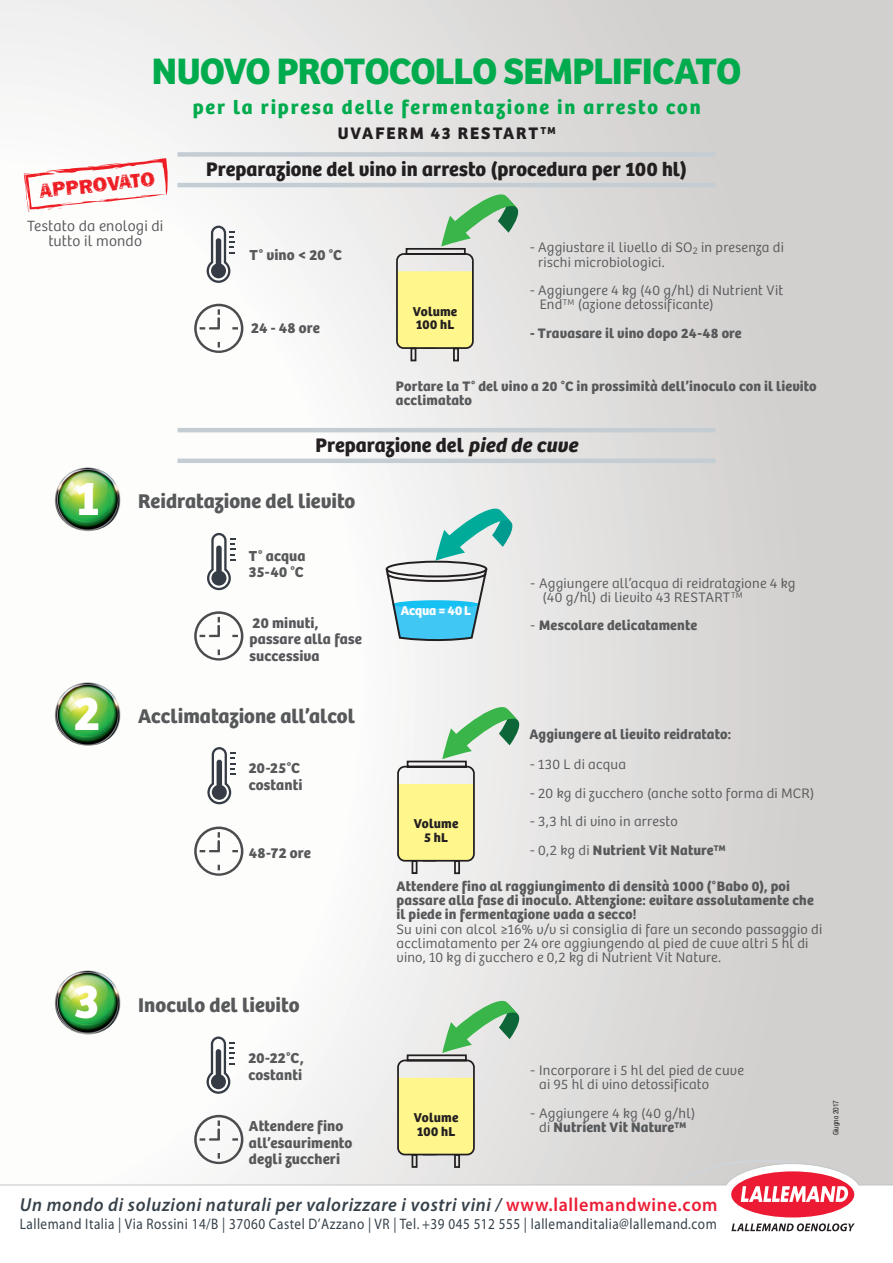
<style>
.page{position:relative;width:893px;height:1263px;background:#fff}
.page>*{position:absolute;margin:0;border:0;box-sizing:border-box;transform-origin:0 0}
.t1{font:700 49.5px "Bree";color:#fff}
.t2{font:700 38.1px "Bree";letter-spacing:-.03em;color:#00ab4d}
.t3{font:700 20.55px "Bree";color:#57585a}
.t4{font:700 20.4px "Bree";letter-spacing:.005em;color:#231f20}
.t5{font:20.4px "Frankie";color:#ee1d23}
.t6{font:700 20.25px "Bree";letter-spacing:.095em;color:#00ab4d}
.t7{font:italic 600 18.9px "Myriad Pro";letter-spacing:.035em;color:#36414a;scale:.96 1}
.t8{font:700 17.25px "Bree";letter-spacing:.105em;color:#231f20}
.t9{font:300 15.45px/15.5px "Bree";letter-spacing:.01em;color:#57585a;text-align:center}
.t10{font:15.3px "Myriad";letter-spacing:.035em;color:#36414a;scale:.87 1}
.t11{font:700 15px/16.5px "Bree";letter-spacing:.01em;color:#57585a}
.t12{font:300 14.25px/14.2px "Bree";letter-spacing:.015em;color:#57585a}
.t13{font:700 14.25px/14.2px "Bree";letter-spacing:.01em;color:#57585a}
.t14{font:700 13.35px/13.4px "Bree";letter-spacing:.015em;color:#231f20}
.t15{font:700 13.35px "Bree";letter-spacing:-.015em;color:#fff}
.t16{font:condensed 7.5px "Helvetica Neue";color:#231f20}
.s1{font-style:italic}
.s2{font-weight:300}
.s3{font-weight:700}
.s4{font-style:normal;color:#ec1c35}
</style>
<div class="page">
<div style="left:0;top:0;width:893px;height:1263px;background:linear-gradient(to right,#fff,#cecccb)"></div>
<div style="left:178px;top:152px;width:537px;height:5px;background:#c4cdd3"></div>
<hr style="left:178px;top:428px;width:537px;height:4px;background:#c4cdd3">
<hr style="left:178px;top:183px;width:537px;height:4px;background:#c4cdd3">
<div style="left:178px;top:458px;width:537px;height:5px;background:#c4cdd3"></div>
<svg style="left:207px;top:226px;width:28px;height:57px"></svg>
<svg style="left:194px;top:304px;width:49px;height:49px"></svg>
<div style="left:0;top:1185px;width:893px;height:78px;background:#fff"></div>
<div style="left:731px;top:1171px;width:123px;height:46px;background:#ed1a33;border-radius:50%"></div>
<svg style="left:731px;top:1223px;width:124px;height:8px"></svg>
<svg style="left:395px;top:194px;width:125px;height:168px;background:#dbe0bc"></svg>
<svg style="left:207px;top:747px;width:29px;height:57px"></svg>
<svg style="left:194px;top:826px;width:49px;height:50px"></svg>
<img style="left:54px;top:682px;width:68px;height:64px">
<svg style="left:396px;top:706px;width:125px;height:169px"></svg>
<img style="left:54px;top:970px;width:68px;height:30px">
<svg style="left:0;top:1000px;width:893px;height:202px"></svg>
<svg style="left:207px;top:533px;width:28px;height:57px"></svg>
<svg style="left:194px;top:611px;width:49px;height:49px"></svg>
<img style="left:54px;top:467px;width:68px;height:64px">
<svg style="left:384px;top:509px;width:130px;height:149px"></svg>
<svg style="left:24px;top:158px;width:144px;height:54px"></svg>
<h2 class="t2" style="left:152px;top:48px;width:591px">NUOVO PROTOCOLLO SEMPLIFICATO</h2>
<h3 class="t6" style="left:193px;top:95px;width:509px">per la ripresa delle fermentazione in arresto con</h3>
<p class="t8" style="left:338px;top:123px;width:219px">UVAFERM 43 RESTART<sup>TM</sup></p>
<h3 class="t5" style="left:38px;top:179px;width:118px;rotate:-6deg">APPROVATO</h3>
<p class="t9" style="left:27px;top:218px;width:138px">Testato da enologi di tutto il mondo</p>
<h3 class="t4" style="left:206px;top:157px;width:482px">Preparazione del vino in arresto (procedura per 100 hl)</h3>
<p class="t11" style="left:250px;top:246px;width:94px">T° vino &lt; 20 °C</p>
<p class="t12" style="left:538px;top:241px;width:247px;text-indent:-8px">- Aggiustare il livello di SO<sub>2</sub> in presenza di rischi microbiologici.</p>
<p class="t12" style="left:540px;top:283px;width:245px;text-indent:-9px">- Aggiungere 4 kg (40 g/hl) di Nutrient Vit<br>End<sup>TM</sup> (azione detossificante)</p>
<p class="t13" style="left:530px;top:326px;width:213px">- Travasare il vino dopo 24-48 ore</p>
<p class="t13" style="left:396px;top:379px;width:422px">Portare la T° del vino a 20 °C in prossimità dell’inoculo con il lievito acclimatato</p>
<p class="t14" style="left:413px;top:305px;width:46px">Volume<br>100 hL</p>
<p class="t11" style="left:251px;top:320px;width:70px">24 - 48 ore</p>
<h3 class="t4" style="left:315px;top:432px;width:264px">Preparazione del <span class="s1">pied de cuve</span></h3>
<h1 class="t1" style="left:75px;top:469px;width:26px">1</h1>
<h3 class="t3" style="left:138px;top:489px;width:219px">Reidratazione del lievito</h3>
<p class="t11" style="left:249px;top:548px;width:58px">T° acqua<br>35-40 °C</p>
<p class="t11" style="left:249px;top:614px;width:114px">20 minuti, passare alla fase successiva</p>
<p class="t15" style="left:401px;top:602px;width:72px">Acqua = 40 L</p>
<p class="t12" style="left:542px;top:576px;width:255px;text-indent:-12px">- Aggiungere all’acqua di reidratazione 4 kg (40 g/hl) di lievito 43 RESTART<sup>TM</sup></p>
<p class="t13" style="left:530px;top:619px;width:168px"><span class="s2">-</span> Mescolare delicatamente</p>
<h1 class="t1" style="left:74px;top:683px;width:27px">2</h1>
<h3 class="t3" style="left:138px;top:704px;width:218px">Acclimatazione all’alcol</h3>
<p class="t11" style="left:249px;top:760px;width:55px">20-25°C costanti</p>
<p class="t11" style="left:249px;top:845px;width:63px">48-72 ore</p>
<h1 class="t1" style="left:74px;top:972px;width:27px">3</h1>
<h3 class="t3" style="left:138px;top:992px;width:163px">Inoculo del lievito</h3>
<p class="t13" style="left:529px;top:727px;width:203px">Aggiungere al lievito reidratato:</p>
<p class="t12" style="left:530px;top:758px;width:97px">- 130 L di acqua</p>
<p class="t12" style="left:530px;top:786px;width:286px">- 20 kg di zucchero (anche sotto forma di MCR)</p>
<p class="t12" style="left:530px;top:815px;width:149px">- 3,3 hl di vino in arresto</p>
<p class="t13" style="left:530px;top:843px;width:197px"><span class="s2">- 0,2 kg di</span> Nutrient Vit Nature<sup>TM</sup></p>
<p class="t14" style="left:414px;top:817px;width:46px;text-align:center">Volume<br>5 hL</p>
<p class="t13" style="left:396px;top:879px;width:419px">Attendere fino al raggiungimento di densità 1000 (°Babo 0), poi passare alla fase di inoculo. Attenzione: evitare assolutamente che il piede in fermentazione vada a secco!</p>
<p class="t12" style="left:396px;top:922px;width:427px">Su vini con alcol ≥16% v/v si consiglia di fare un secondo passaggio di acclimatamento per 24 ore aggiungendo al pied de cuve altri 5 hl di vino, 10 kg di zucchero e 0,2 kg di Nutrient Vit Nature.</p>
<p class="t11" style="left:248px;top:1050px;width:57px">20-22°C, costanti</p>
<p class="t11" style="left:249px;top:1118px;width:105px">Attendere fino all’esaurimento degli zuccheri</p>
<p class="t14" style="left:414px;top:1111px;width:46px">Volume<br>100 hL</p>
<p class="t12" style="left:539px;top:1063px;width:206px;text-indent:-9px">- Incorporare i 5 hl del pied de cuve ai 95 hl di vino detossificato</p>
<p class="t12" style="left:530px;top:1106px;width:166px;text-align:center">- Aggiungere 4 kg (40 g/hl) di <span class="s3">Nutrient Vit Nature</span><sup>TM</sup></p>
<h3 class="t7" style="left:20px;top:1192px;width:728px">Un mondo di soluzioni naturali per valorizzare i vostri vini / <span class="s4">www.lallemandwine.com</span></h3>
<p class="t10" style="left:20px;top:1216px;width:802px">Lallemand Italia | Via Rossini 14/B | 37060 Castel D’Azzano | VR | Tel. +39 045 512 555 | lallemanditalia@lallemand.com</p>
<p class="t16" style="left:831px;top:1135px;width:37px;rotate:-90deg">Giugno 2017</p>
</div>
